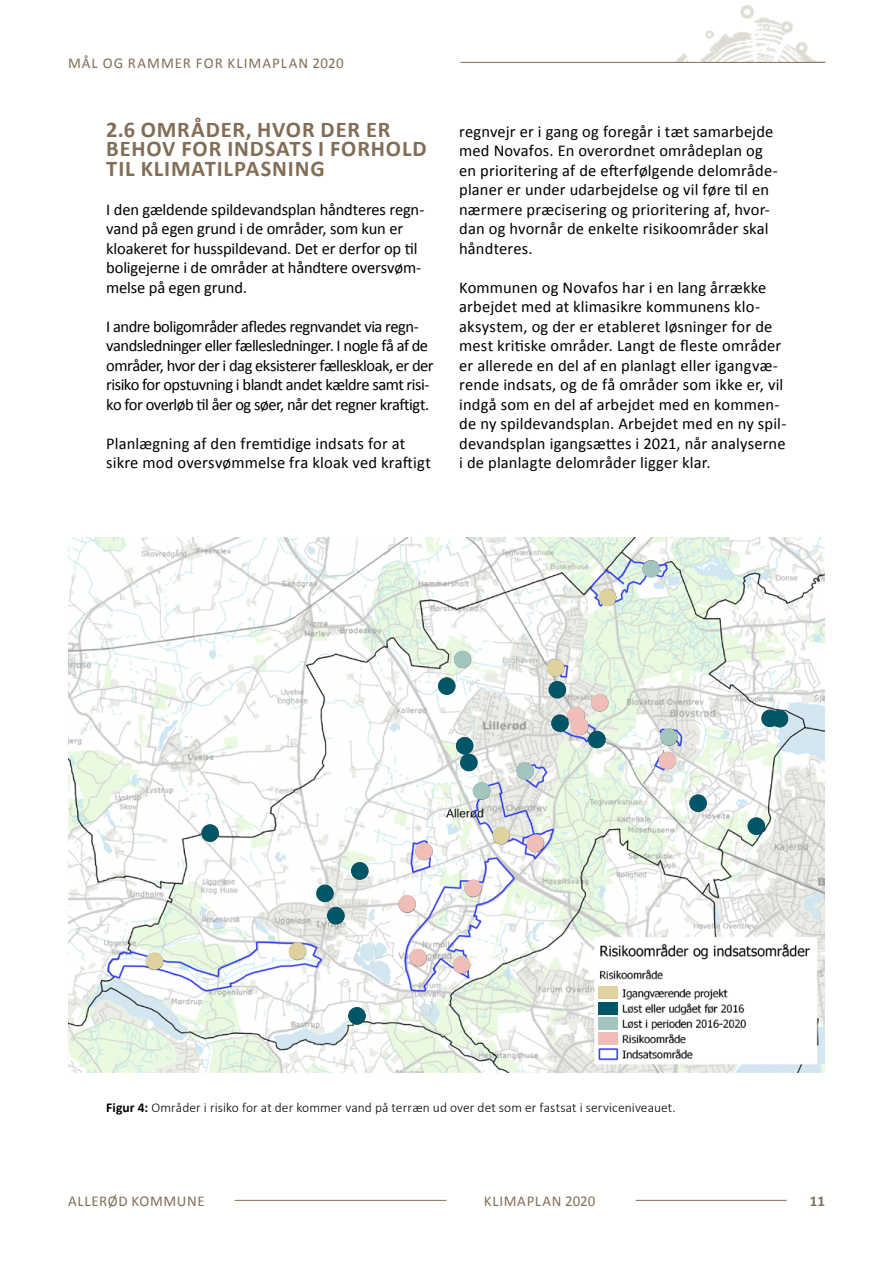
<style>
.page{position:relative;width:893px;height:1263px;background:#fff}
.page>*{position:absolute;margin:0;border:0;box-sizing:border-box;transform-origin:0 0}
.t1{font:700 22.5px/19.5px "Calibri";letter-spacing:.035em;color:#826e56}
.t2{font:16.5px/19.5px "Calibri";letter-spacing:.005em;color:#000}
.t3{font:16.5px/19.5px "Calibri";letter-spacing:-.03em;color:#000}
.t4{font:15px "Calibri";letter-spacing:.07em;color:#826e56}
.t5{font:15px "Calibri";letter-spacing:.05em;color:#826e56}
.t6{font:700 15px "Calibri";color:#826e56}
.t7{font:300 13.5px "Calibri";letter-spacing:.005em;color:#000}
.s1{font-weight:700}
</style>
<div class="page">
<img style="left:659px;top:5px;width:167px;height:57px">
<hr style="left:460px;top:62px;width:365px;height:1px;background:#826e56">
<hr style="left:636px;top:1200px;width:151px;height:1px;background:#826e56">
<hr style="left:235px;top:1200px;width:211px;height:1px;background:#826e56">
<img style="left:68px;top:537px;width:757px;height:536px">
<div style="left:599px;top:986px;width:19px;height:13px;background:#ded2a0"></div>
<div style="left:599px;top:1002px;width:19px;height:12px;background:#056"></div>
<div style="left:599px;top:1017px;width:19px;height:12px;background:#a2c5bf"></div>
<div style="left:599px;top:1033px;width:19px;height:12px;background:#efbeb9"></div>
<div style="left:289px;top:942px;width:17px;height:18px;background:#ded2a0;border-radius:50%"></div>
<div style="left:348px;top:1007px;width:18px;height:17px;background:#056;border-radius:50%"></div>
<div style="left:327px;top:907px;width:17px;height:17px;background:#056;border-radius:50%"></div>
<div style="left:453px;top:956px;width:17px;height:17px;background:#efbeb9;border-radius:50%"></div>
<div style="left:409px;top:949px;width:18px;height:17px;background:#efbeb9;border-radius:50%"></div>
<div style="left:398px;top:895px;width:18px;height:17px;background:#efbeb9;border-radius:50%"></div>
<div style="left:464px;top:879px;width:18px;height:18px;background:#efbeb9;border-radius:50%"></div>
<div style="left:526px;top:835px;width:18px;height:17px;background:#efbeb9;border-radius:50%"></div>
<div style="left:567px;top:707px;width:18px;height:17px;background:#efbeb9;border-radius:50%"></div>
<div style="left:591px;top:694px;width:17px;height:17px;background:#efbeb9;border-radius:50%"></div>
<div style="left:659px;top:752px;width:17px;height:17px;background:#efbeb9;border-radius:50%"></div>
<div style="left:571px;top:717px;width:17px;height:18px;background:#efbeb9;border-radius:50%"></div>
<div style="left:415px;top:842px;width:18px;height:18px;background:#efbeb9;border-radius:50%"></div>
<div style="left:316px;top:884px;width:18px;height:18px;background:#056;border-radius:50%"></div>
<div style="left:351px;top:862px;width:17px;height:17px;background:#056;border-radius:50%"></div>
<div style="left:438px;top:677px;width:17px;height:18px;background:#056;border-radius:50%"></div>
<div style="left:456px;top:737px;width:17px;height:17px;background:#056;border-radius:50%"></div>
<div style="left:460px;top:754px;width:17px;height:17px;background:#056;border-radius:50%"></div>
<div style="left:549px;top:681px;width:17px;height:17px;background:#056;border-radius:50%"></div>
<div style="left:551px;top:714px;width:18px;height:18px;background:#056;border-radius:50%"></div>
<div style="left:588px;top:731px;width:17px;height:17px;background:#056;border-radius:50%"></div>
<div style="left:689px;top:794px;width:18px;height:18px;background:#056;border-radius:50%"></div>
<div style="left:748px;top:817px;width:17px;height:18px;background:#056;border-radius:50%"></div>
<div style="left:761px;top:710px;width:18px;height:17px;background:#056;border-radius:50%"></div>
<div style="left:771px;top:710px;width:17px;height:17px;background:#056;border-radius:50%"></div>
<div style="left:201px;top:824px;width:18px;height:18px;background:#056;border-radius:50%"></div>
<div style="left:492px;top:827px;width:18px;height:17px;background:#ded2a0;border-radius:50%"></div>
<div style="left:473px;top:782px;width:17px;height:17px;background:#a2c5bf;border-radius:50%"></div>
<div style="left:516px;top:762px;width:18px;height:18px;background:#a2c5bf;border-radius:50%"></div>
<div style="left:454px;top:651px;width:17px;height:17px;background:#a2c5bf;border-radius:50%"></div>
<div style="left:660px;top:728px;width:17px;height:18px;background:#a2c5bf;border-radius:50%"></div>
<div style="left:642px;top:560px;width:18px;height:18px;background:#a2c5bf;border-radius:50%"></div>
<div style="left:547px;top:659px;width:17px;height:17px;background:#ded2a0;border-radius:50%"></div>
<div style="left:599px;top:589px;width:17px;height:17px;background:#ded2a0;border-radius:50%"></div>
<div style="left:146px;top:952px;width:17px;height:18px;background:#ded2a0;border-radius:50%"></div>
<p class="t4" style="left:68px;top:54px;width:277px">MÅL OG RAMMER FOR KLIMAPLAN 2020</p>
<h1 class="t1" style="left:106px;top:119px;width:322px">2.6 OMRÅDER, HVOR DER ER<br>BEHOV FOR INDSATS I FORHOLD<br>TIL KLIMATILPASNING</h1>
<p class="t2" style="left:106px;top:199px;width:320px">I den gældende spildevandsplan håndteres regn&shy;vand på egen grund i de områder, som kun er kloakeret for husspildevand. Det er derfor op til boligejerne i de områder at håndtere oversvøm&shy;melse på egen grund.</p>
<p class="t3" style="left:106px;top:316px;width:329px">I andre boligområder afledes regnvandet via regn&shy;vandsledninger eller fællesledninger. I nogle få af de områder, hvor der i dag eksisterer fælleskloak, er der risiko for opstuvning i blandt andet kældre samt risi&shy;ko for overløb til åer og søer, når det regner kraftigt.</p>
<p class="t2" style="left:106px;top:433px;width:326px">Planlægning af den fremtidige indsats for at sikre mod oversvømmelse fra kloak ved kraftigt</p>
<p class="t2" style="left:459px;top:121px;width:320px">regnvejr er i gang og foregår i tæt samarbejde med Novafos. En overordnet områdeplan og en prioritering af de efterfølgende delområde&shy;planer er under udarbejdelse og vil føre til en nærmere præcisering og prioritering af, hvor&shy;dan og hvornår de enkelte risikoområder skal håndteres.</p>
<p class="t2" style="left:459px;top:277px;width:329px">Kommunen og Novafos har i en lang årrække arbejdet med at klimasikre kommunens klo&shy;aksystem, og der er etableret løsninger for de mest kritiske områder. Langt de fleste områder er allerede en del af en planlagt eller igangvæ&shy;rende indsats, og de få områder som ikke er, vil indgå som en del af arbejdet med en kommen&shy;de ny spildevandsplan. Arbejdet med en ny spil&shy;devandsplan igangsættes i 2021, når analyserne i de planlagte delområder ligger klar.</p>
<p class="t7" style="left:106px;top:1099px;width:571px"><span class="s1">Figur 4:</span> Områder i risiko for at der kommer vand på terræn ud over det som er fastsat i serviceniveauet.</p>
<p class="t5" style="left:68px;top:1191px;width:138px">ALLERØD KOMMUNE</p>
<p class="t5" style="left:484px;top:1191px;width:113px">KLIMAPLAN 2020</p>
<p class="t6" style="left:810px;top:1191px;width:17px">11</p>
</div>
